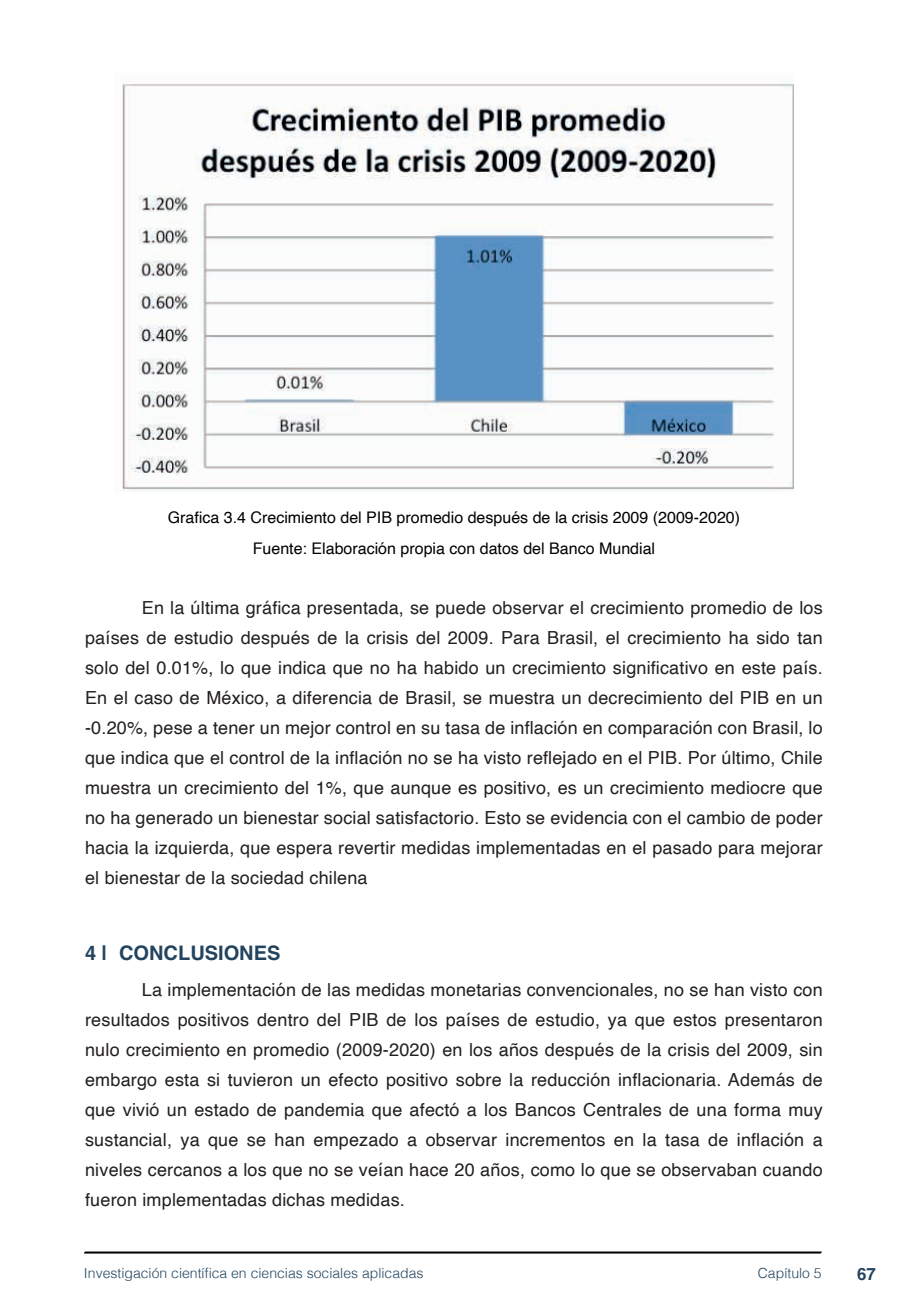
<style>
.page{position:relative;width:908px;height:1304px;background:#fff}
.page>*{position:absolute;margin:0;border:0;box-sizing:border-box;transform-origin:0 0}
.t1{font:700 20px "Helvetica";color:#23445f}
.t2{font:18px/30px "Helvetica";letter-spacing:.01em;color:#231f20;text-align:justify}
.t3{font:700 16.8px "Helvetica";color:#23445f}
.t4{font:16px/30.6px "Helvetica";color:#000;text-align:center}
.t5{font:300 14px "Helvetica";color:#23445f}
</style>
<div class="page">
<svg style="left:84px;top:1251px;width:737px;height:3px;background:#515151"></svg>
<img style="left:122px;top:82px;width:671px;height:409px">
<p class="t4" style="left:168px;top:503px;width:573px">Grafica 3.4 Crecimiento del PIB promedio después de la crisis 2009 (2009-2020)<br>Fuente: Elaboración propia con datos del Banco Mundial</p>
<p class="t2" style="left:85px;top:593px;width:738px;text-indent:57px">En la última gráfica presentada, se puede observar el crecimiento promedio de los países de estudio después de la crisis del 2009. Para Brasil, el crecimiento ha sido tan solo del 0.01%, lo que indica que no ha habido un crecimiento significativo en este país.<br>En el caso de México, a diferencia de Brasil, se muestra un decrecimiento del PIB en un -0.20%, pese a tener un mejor control en su tasa de inflación en comparación con Brasil, lo que indica que el control de la inflación no se ha visto reflejado en el PIB. Por último, Chile muestra un crecimiento del 1%, que aunque es positivo, es un crecimiento mediocre que no ha generado un bienestar social satisfactorio. Esto se evidencia con el cambio de poder hacia la izquierda, que espera revertir medidas implementadas en el pasado para mejorar el bienestar de la sociedad chilena</p>
<p class="t1" style="left:85px;top:941px;width:197px">4 | CONCLUSIONES</p>
<p class="t2" style="left:85px;top:975px;width:738px;text-indent:57px">La implementación de las medidas monetarias convencionales, no se han visto con resultados positivos dentro del PIB de los países de estudio, ya que estos presentaron nulo crecimiento en promedio (2009-2020) en los años después de la crisis del 2009, sin embargo esta si tuvieron un efecto positivo sobre la reducción inflacionaria. Además de que vivió un estado de pandemia que afectó a los Bancos Centrales de una forma muy sustancial, ya que se han empezado a observar incrementos en la tasa de inflación a niveles cercanos a los que no se veían hace 20 años, como lo que se observaban cuando fueron implementadas dichas medidas.</p>
<p class="t5" style="left:84px;top:1261px;width:341px">Investigación científica en ciencias sociales aplicadas</p>
<p class="t5" style="left:757px;top:1261px;width:65px">Capítulo 5</p>
<p class="t3" style="left:856px;top:1264px;width:20px">67</p>
</div>
